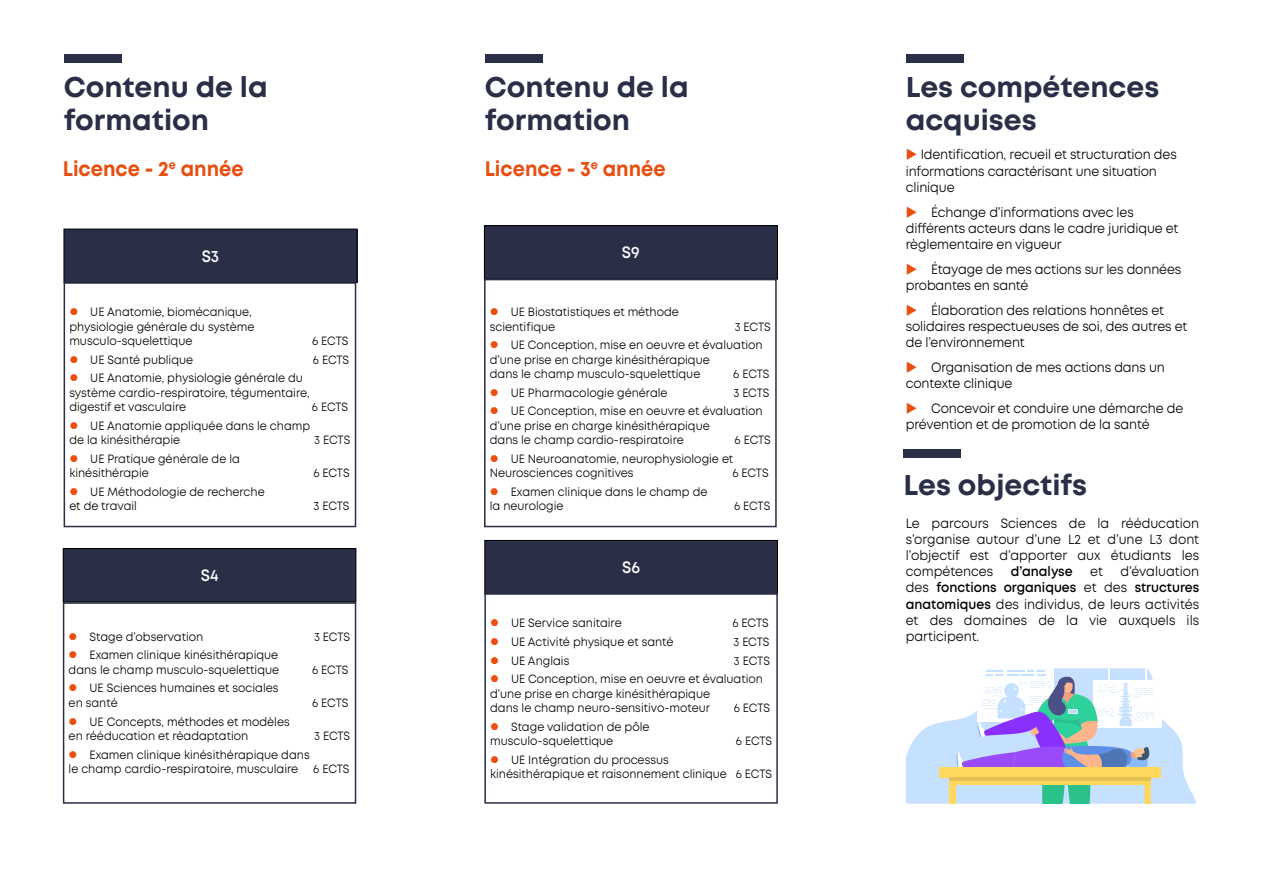
<style>
.page{position:relative;width:1263px;height:893px;background:#fff}
.page>*{position:absolute;margin:0;border:0;box-sizing:border-box;transform-origin:0 0}
.t1{font:700 28.5px/33px "Mont";color:#2a2e46}
.t2{font:700 21px "Mont";color:#e94e0f;scale:.93 1}
.t3{font:600 16.5px "Mont";color:#fff;scale:.93 1}
.t4{font:13.5px/16.2px "Mont";letter-spacing:-.01em;color:#000;scale:.93 1}
.t5{font:600 13.5px "Mont";color:#000;scale:.93 1}
.t6{font:12px/14.4px "Mont";color:#000;scale:.93 1}
.s1{color:#e94e0f}
.s2{font-weight:600}
</style>
<div class="page">
<div style="left:906px;top:54px;width:57px;height:8px;background:#2a2e46"></div>
<div style="left:485px;top:54px;width:57px;height:8px;background:#2a2e46"></div>
<div style="left:904px;top:449px;width:57px;height:8px;background:#2a2e46"></div>
<div style="left:484px;top:226px;width:293px;height:53px;background:#2a2e46"></div>
<div style="left:484px;top:225px;width:294px;height:55px;border:1px solid #000"></div>
<div style="left:484px;top:279px;width:293px;height:248px;border:2px solid #2a2e46"></div>
<div style="left:485px;top:540px;width:292px;height:54px;background:#2a2e46"></div>
<div style="left:484px;top:540px;width:294px;height:54px;border:1px solid #000"></div>
<div style="left:484px;top:593px;width:294px;height:211px;border:2px solid #2a2e46"></div>
<div style="left:64px;top:54px;width:57px;height:8px;background:#2a2e46"></div>
<div style="left:64px;top:229px;width:293px;height:54px;background:#2a2e46"></div>
<div style="left:64px;top:229px;width:293px;height:54px;border:1px solid #000"></div>
<div style="left:64px;top:282px;width:292px;height:245px;border:2px solid #2a2e46"></div>
<div style="left:63px;top:549px;width:293px;height:53px;background:#2a2e46"></div>
<div style="left:63px;top:548px;width:293px;height:54px;border:1px solid #000"></div>
<div style="left:63px;top:602px;width:293px;height:202px;border:2px solid #2a2e46"></div>
<svg style="left:906px;top:668px;width:291px;height:136px"></svg>
<div style="left:939px;top:767px;width:222px;height:11px;background:#ffd75d"></div>
<div style="left:1144px;top:784px;width:7px;height:20px;background:#ffd75d"></div>
<div style="left:949px;top:784px;width:6px;height:20px;background:#ffd75d"></div>
<div style="left:949px;top:778px;width:202px;height:7px;background:#ffd75d"></div>
<hr style="left:949px;top:778px;width:202px;height:3px;background:#e5c154">
<h1 class="t1" style="left:64px;top:71px;width:205px">Contenu de la formation</h1>
<h1 class="t1" style="left:485px;top:71px;width:205px">Contenu de la formation</h1>
<h2 class="t2" style="left:63px;top:155px;width:196px">Licence - 2<sup>e</sup> année</h2>
<h2 class="t2" style="left:485px;top:155px;width:196px">Licence - 3<sup>e</sup> année</h2>
<h3 class="t3" style="left:202px;top:245px;width:20px">S3</h3>
<p class="t6" style="left:69px;top:305px;width:201px"><span class="s1">●</span> UE Anatomie, biomécanique, physiologie générale du système musculo-squelettique</p>
<p class="t6" style="left:312px;top:334px;width:40px">6 ECTS</p>
<p class="t6" style="left:69px;top:353px;width:135px"><span class="s1">●</span> UE Santé publique</p>
<p class="t6" style="left:313px;top:353px;width:40px">6 ECTS</p>
<p class="t6" style="left:69px;top:371px;width:260px"><span class="s1">●</span> UE Anatomie, physiologie générale du système cardio-respiratoire, tégumentaire, digestif et vasculaire</p>
<p class="t6" style="left:312px;top:400px;width:40px">6 ECTS</p>
<p class="t6" style="left:69px;top:419px;width:260px"><span class="s1">●</span> UE Anatomie appliquée dans le champ de la kinésithérapie</p>
<p class="t6" style="left:314px;top:433px;width:40px">3 ECTS</p>
<p class="t6" style="left:69px;top:452px;width:185px"><span class="s1">●</span> UE Pratique générale de la kinésithérapie</p>
<p class="t6" style="left:69px;top:485px;width:212px"><span class="s1">●</span> UE Méthodologie de recherche et de travail</p>
<h3 class="t3" style="left:201px;top:565px;width:21px">S4</h3>
<p class="t6" style="left:313px;top:466px;width:40px">6 ECTS</p>
<p class="t6" style="left:313px;top:499px;width:40px">3 ECTS</p>
<p class="t6" style="left:69px;top:629px;width:146px"><span class="s1">●</span> Stage d’observation</p>
<p class="t6" style="left:314px;top:629px;width:40px">3 ECTS</p>
<p class="t6" style="left:69px;top:648px;width:228px"><span class="s1">●</span> Examen clinique kinésithérapique dans le champ musculo-squelettique</p>
<p class="t6" style="left:312px;top:662px;width:40px">6 ECTS</p>
<p class="t6" style="left:69px;top:681px;width:227px"><span class="s1">●</span> UE Sciences humaines et sociales en santé</p>
<p class="t6" style="left:312px;top:695px;width:40px">6 ECTS</p>
<p class="t6" style="left:69px;top:714px;width:239px"><span class="s1">●</span> UE Concepts, méthodes et modèles en rééducation et réadaptation</p>
<p class="t6" style="left:314px;top:729px;width:40px">3 ECTS</p>
<p class="t6" style="left:69px;top:747px;width:304px"><span class="s1">●</span> Examen clinique kinésithérapique dans<br>le champ cardio-respiratoire, musculaire 6 ECTS</p>
<h3 class="t3" style="left:622px;top:242px;width:21px">S9</h3>
<p class="t6" style="left:490px;top:305px;width:205px"><span class="s1">●</span> UE Biostatistiques et méthode scientifique</p>
<p class="t6" style="left:735px;top:319px;width:40px">3 ECTS</p>
<p class="t6" style="left:490px;top:338px;width:295px"><span class="s1">●</span> UE Conception, mise en oeuvre et évaluation d’une prise en charge kinésithérapique<br>dans le champ musculo-squelettique</p>
<p class="t6" style="left:733px;top:367px;width:40px">6 ECTS</p>
<p class="t6" style="left:490px;top:385px;width:193px"><span class="s1">●</span> UE Pharmacologie générale</p>
<p class="t6" style="left:733px;top:385px;width:40px">3 ECTS</p>
<p class="t6" style="left:490px;top:404px;width:295px"><span class="s1">●</span> UE Conception, mise en oeuvre et évaluation d’une prise en charge kinésithérapique<br>dans le champ cardio-respiratoire</p>
<p class="t6" style="left:735px;top:433px;width:40px">6 ECTS</p>
<p class="t6" style="left:490px;top:451px;width:263px"><span class="s1">●</span> UE Neuroanatomie, neurophysiologie et<br>Neurosciences cognitives</p>
<p class="t6" style="left:732px;top:466px;width:40px">6 ECTS</p>
<p class="t6" style="left:490px;top:485px;width:236px"><span class="s1">●</span> Examen clinique dans le champ de la neurologie</p>
<h3 class="t3" style="left:622px;top:557px;width:21px">S6</h3>
<p class="t6" style="left:734px;top:499px;width:40px">6 ECTS</p>
<p class="t6" style="left:490px;top:616px;width:143px"><span class="s1">●</span> UE Service sanitaire</p>
<p class="t6" style="left:732px;top:616px;width:40px">6 ECTS</p>
<p class="t6" style="left:490px;top:635px;width:199px"><span class="s1">●</span> UE Activité physique et santé</p>
<p class="t6" style="left:733px;top:635px;width:40px">3 ECTS</p>
<p class="t6" style="left:490px;top:653px;width:87px"><span class="s1">●</span> UE Anglais</p>
<p class="t6" style="left:734px;top:653px;width:40px">3 ECTS</p>
<p class="t6" style="left:490px;top:672px;width:295px"><span class="s1">●</span> UE Conception, mise en oeuvre et évaluation d’une prise en charge kinésithérapique<br>dans le champ neuro-sensitivo-moteur</p>
<p class="t6" style="left:734px;top:701px;width:40px">6 ECTS</p>
<p class="t6" style="left:490px;top:719px;width:173px"><span class="s1">●</span> Stage validation de pôle musculo-squelettique</p>
<p class="t6" style="left:736px;top:734px;width:40px">6 ECTS</p>
<p class="t6" style="left:490px;top:752px;width:305px"><span class="s1">●</span> UE Intégration du processus<br>kinésithérapique et raisonnement clinique 6 ECTS</p>
<h1 class="t1" style="left:906px;top:71px;width:255px">Les compétences acquises</h1>
<p class="t4" style="left:906px;top:147px;width:293px"><span class="s1">◆</span> Identification, recueil et structuration des informations caractérisant une situation clinique</p>
<p class="t4" style="left:906px;top:204px;width:295px"><span class="s1">◆</span> Échange d’informations avec les différents acteurs dans le cadre juridique et règlementaire en vigueur</p>
<p class="t4" style="left:906px;top:261px;width:298px"><span class="s1">◆</span> Étayage de mes actions sur les données probantes en santé</p>
<p class="t4" style="left:906px;top:302px;width:304px"><span class="s1">◆</span> Élaboration des relations honnêtes et solidaires respectueuses de soi, des autres et de l’environnement</p>
<p class="t4" style="left:906px;top:359px;width:280px"><span class="s1">◆</span> Organisation de mes actions dans un contexte clinique</p>
<p class="t4" style="left:906px;top:400px;width:300px"><span class="s1">◆</span> Concevoir et conduire une démarche de prévention et de promotion de la santé</p>
<h1 class="t1" style="left:904px;top:469px;width:185px">Les objectifs</h1>
<p class="t4" style="left:906px;top:515px;width:317px;text-align:justify">Le parcours Sciences de la rééducation s’organise autour d’une L2 et d’une L3 dont l’objectif est d’apporter aux étudiants les compétences</p>
<p class="t4" style="left:906px;top:563px;width:317px;text-align:justify;text-indent:215px">d’évaluation des <span class="s2">fonctions organiques</span> et des <span class="s2">structures anatomiques</span> des individus, de leurs activités et des domaines de la vie auxquels ils participent.</p>
<p class="t5" style="left:1011px;top:563px;width:68px">d’analyse</p>
<p class="t4" style="left:1090px;top:563px;width:15px">et</p>
</div>
